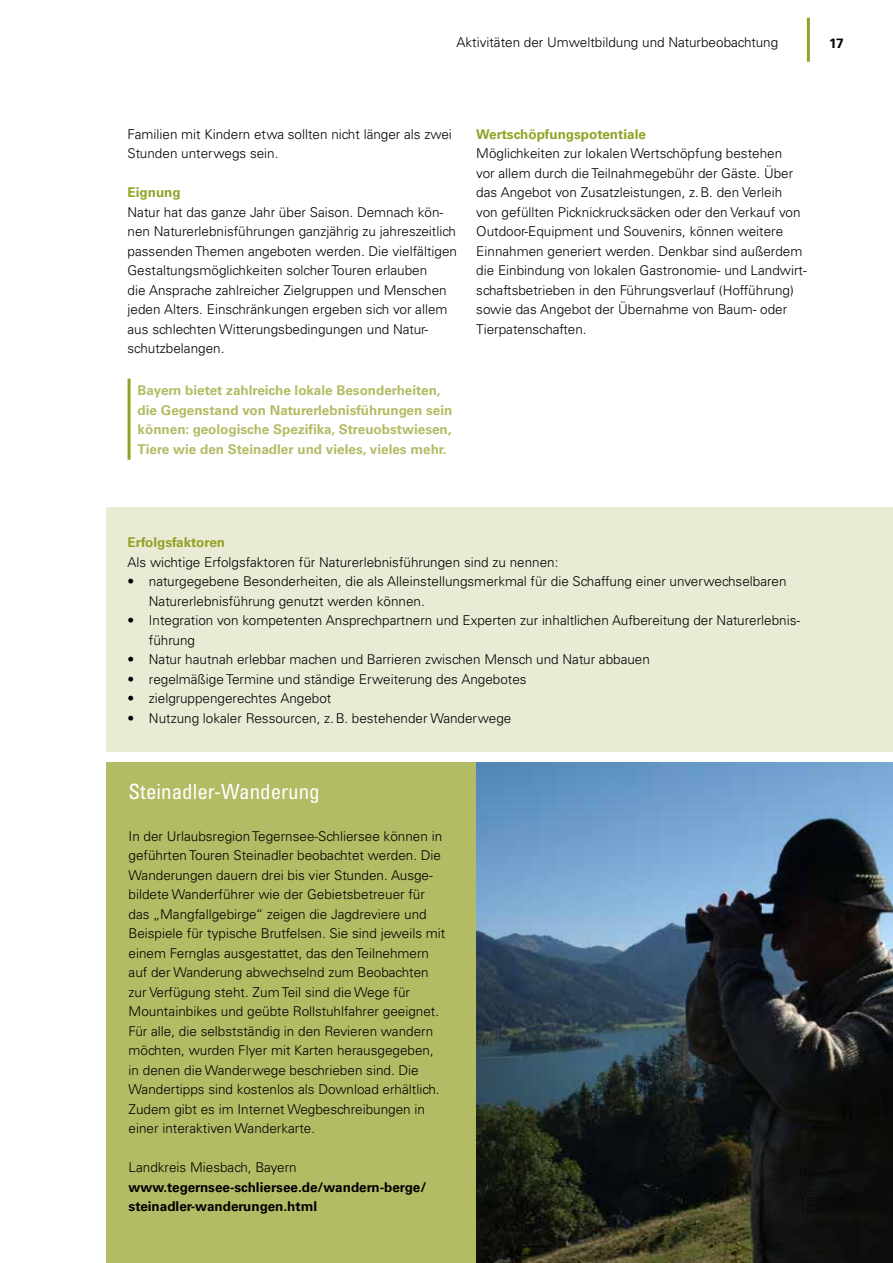
<style>
.page{position:relative;width:893px;height:1263px;background:#fff}
.page>*{position:absolute;margin:0;border:0;box-sizing:border-box;transform-origin:0 0}
.t1{font:condensed 21px "Univers LT Std";color:#fff}
.t2{font:300 13.5px/19.5px "Univers";color:#000}
.t3{font:700 13.5px/19.5px "Univers";color:#b4bb65}
.t4{font:700 13.5px/19.5px "Univers";color:#000}
.t5{font:700 13.5px "Univers";color:#91a224}
.s1{font-family:"Univers LT Std"}
</style>
<div class="page">
<div style="left:106px;top:507px;width:787px;height:245px;background:#eaebd5"></div>
<img style="left:476px;top:762px;width:417px;height:501px">
<div style="left:106px;top:762px;width:370px;height:501px;background:#b4bb65"></div>
<hr style="left:128px;top:379px;width:3px;height:81px;background:#91a224">
<hr style="left:807px;top:18px;width:3px;height:44px;background:#91a224">
<p class="t2" style="left:456px;top:33px;width:323px">Aktivitäten der Umweltbildung und Naturbeobachtung</p>
<p class="t4" style="left:829px;top:33px;width:16px">17</p>
<p class="t2" style="left:128px;top:124px;width:326px">Familien mit Kindern etwa sollten nicht länger als zwei<br>Stunden unterwegs sein.</p>
<p class="t5" style="left:128px;top:184px;width:55px">Eignung</p>
<p class="t2" style="left:128px;top:202px;width:331px">Natur hat das ganze Jahr über Saison. Demnach kön&shy;nen Naturerlebnisführungen ganzjährig zu jahreszeitlich passenden Themen angeboten werden. Die vielfältigen Gestaltungsmöglichkeiten solcher Touren erlauben<br>die Ansprache zahlreicher Zielgruppen und Menschen jeden Alters. Einschränkungen ergeben sich vor allem aus schlechten Witterungsbedingungen und Natur&shy;schutzbelangen.</p>
<p class="t3" style="left:138px;top:381px;width:316px">Bayern bietet zahlreiche lokale Besonderheiten, die Gegenstand von Naturerlebnisführungen sein können: geologische Spezifika, Streuobstwiesen, Tiere wie den Steinadler und vieles, vieles mehr.</p>
<p class="t5" style="left:476px;top:126px;width:171px">Wertschöpfungspotentiale</p>
<p class="t2" style="left:476px;top:143px;width:332px">Möglichkeiten zur lokalen Wertschöpfung bestehen<br>vor allem durch die Teilnahmegebühr der Gäste. Über das Angebot von Zusatzleistungen, z.B. den Verleih von gefüllten Picknickrucksäcken oder den Verkauf von Outdoor-Equipment und Souvenirs, können weitere Einnahmen generiert werden. Denkbar sind außerdem die Einbindung von lokalen Gastronomie- und Landwirt&shy;schaftsbetrieben in den Führungsverlauf (Hofführung) sowie das Angebot der Übernahme von Baum- oder Tierpatenschaften.</p>
<p class="t5" style="left:128px;top:534px;width:99px">Erfolgsfaktoren</p>
<p class="t2" style="left:128px;top:552px;width:432px">Als wichtige Erfolgsfaktoren für Naturerlebnisführungen sind zu nennen:</p>
<p class="t2" style="left:149px;top:571px;width:639px;text-indent:-21px"><span class="s1">•</span> naturgegebene Besonderheiten, die als Alleinstellungsmerkmal für die Schaffung einer unverwechselbaren<br>Naturerlebnisführung genutzt werden können.</p>
<p class="t2" style="left:149px;top:610px;width:653px;text-indent:-21px"><span class="s1">•</span> Integration von kompetenten Ansprechpartnern und Experten zur inhaltlichen Aufbereitung der Naturerlebnis&shy;führung</p>
<p class="t2" style="left:128px;top:649px;width:524px"><span class="s1">•</span> Natur hautnah erlebbar machen und Barrieren zwischen Mensch und Natur abbauen</p>
<p class="t2" style="left:128px;top:669px;width:401px"><span class="s1">•</span> regelmäßige Termine und ständige Erweiterung des Angebotes</p>
<p class="t2" style="left:128px;top:688px;width:205px"><span class="s1">•</span> zielgruppengerechtes Angebot</p>
<p class="t2" style="left:128px;top:708px;width:385px"><span class="s1">•</span> Nutzung lokaler Ressourcen, z.B. bestehender Wanderwege</p>
<h1 class="t1" style="left:129px;top:778px;width:193px">Steinadler-Wanderung</h1>
<p class="t2" style="left:129px;top:826px;width:318px">In der Urlaubsregion Tegernsee-Schliersee können in geführten Touren Steinadler beobachtet werden. Die Wanderungen dauern drei bis vier Stunden. Ausge&shy;bildete Wanderführer wie der Gebietsbetreuer für das „Mangfallgebirge“ zeigen die Jagdreviere und Beispiele für typische Brutfelsen. Sie sind jeweils mit einem Fernglas ausgestattet, das den Teilnehmern auf der Wanderung abwechselnd zum Beobachten zur Verfügung steht. Zum Teil sind die Wege für Mountainbikes und geübte Rollstuhlfahrer geeignet.<br>Für alle, die selbstständig in den Revieren wandern möchten, wurden Flyer mit Karten herausgegeben, in denen die Wanderwege beschrieben sind. Die Wandertipps sind kostenlos als Download erhältlich.<br>Zudem gibt es im Internet Wegbeschreibungen in einer interaktiven Wanderkarte.</p>
<p class="t2" style="left:129px;top:1157px;width:170px">Landkreis Miesbach, Bayern</p>
<p class="t4" style="left:129px;top:1177px;width:299px">www.tegernsee-schliersee.de/wandern-berge/ steinadler-wanderungen.html</p>
</div>
